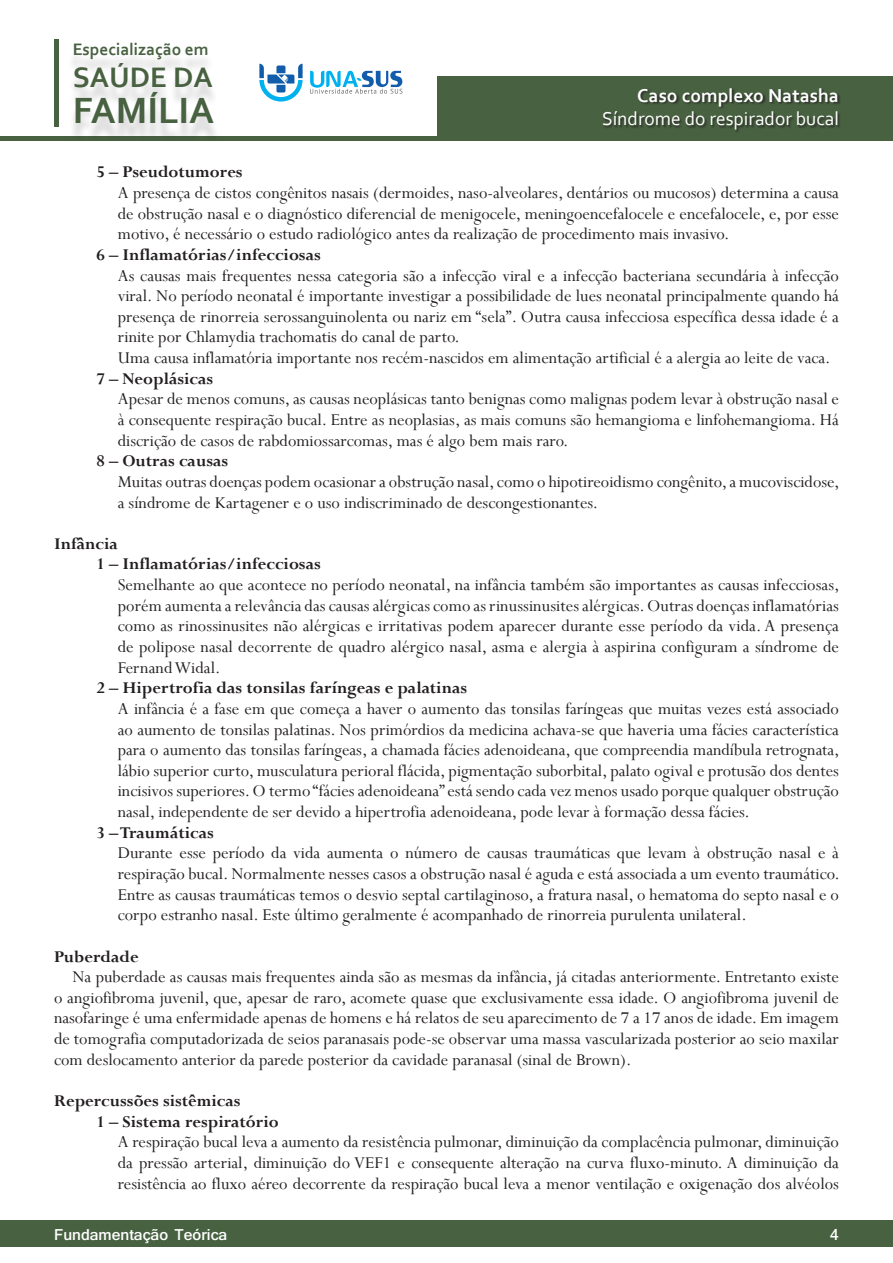
<style>
.page{position:relative;width:893px;height:1263px;background:#fff}
.page>*{position:absolute;margin:0;border:0;box-sizing:border-box;transform-origin:0 0}
.t1{font:700 38.25px "Corbel";color:#486141}
.t2{font:700 29.55px "Corbel";color:#486141}
.t3{font:19.5px "Corbel";color:#fff}
.t4{font:700 19.5px "Corbel";color:#fff}
.Texto_abaixo_de_inte{font:18.3px/20.7px "Perpetua";color:#231f20;text-align:justify}
.Paragrafo_basico{font:18.3px/20.7px "Perpetua";color:#231f20;text-align:justify}
.Itens{font:700 18.3px "Perpetua";color:#231f20}
.Sub-Paragrafo_bold{font:700 18.3px "Perpetua";color:#231f20}
.t5{font:700 17.4px "Corbel";color:#486141}
.t6{font:700 16.5px "Shruti";color:#fff}
</style>
<div class="page">
<div style="left:0;top:1220px;width:893px;height:27px;background:#486141"></div>
<hr style="left:0;top:136px;width:893px;height:4px;background:#486141">
<div style="left:438px;top:77px;width:455px;height:63px;background:#486141"></div>
<div style="left:54px;top:39px;width:5px;height:87px;background:#486141"></div>
<div style="left:67px;top:49px;width:153px;height:94px;background:#231f20;opacity:.2"></div>
<div style="left:603px;top:88px;width:238px;height:45px;background:#231f20;opacity:.75"></div>
<svg style="left:259px;top:64px;width:44px;height:38px"></svg>
<svg style="left:310px;top:71px;width:92px;height:23px"></svg>
<p class="t5" style="left:73px;top:38px;width:137px">Especialização em</p>
<h2 class="t2" style="left:73px;top:58px;width:142px">SAÚDE DA</h2>
<h1 class="t1" style="left:73px;top:87px;width:143px">FAMÍLIA</h1>
<p class="t4" style="left:637px;top:84px;width:203px">Caso complexo Natasha</p>
<p class="t3" style="left:602px;top:107px;width:239px">Síndrome do respirador bucal</p>
<p class="Itens" style="left:97px;top:161px;width:148px">5 – Pseudotumores</p>
<p class="Texto_abaixo_de_inte" style="left:118px;top:182px;width:723px">A presença de cistos congênitos nasais (dermoides, naso-alveolares, dentários ou mucosos) determina a causa de obstrução nasal e o diagnóstico diferencial de menigocele, meningoencefalocele e encefalocele, e, por esse motivo, é necessário o estudo radiológico antes da realização de procedimento mais invasivo.</p>
<p class="Itens" style="left:97px;top:243px;width:226px">6 – Inflamatórias/infecciosas</p>
<p class="Texto_abaixo_de_inte" style="left:118px;top:265px;width:723px">As causas mais frequentes nessa categoria são a infecção viral e a infecção bacteriana secundária à infecção viral. No período neonatal é importante investigar a possibilidade de lues neonatal principalmente quando há presença de rinorreia serossanguinolenta ou nariz em “sela”. Outra causa infecciosa específica dessa idade é a rinite por Chlamydia trachomatis do canal de parto.</p>
<p class="Texto_abaixo_de_inte" style="left:118px;top:347px;width:714px">Uma causa inflamatória importante nos recém-nascidos em alimentação artificial é a alergia ao leite de vaca.</p>
<p class="Itens" style="left:97px;top:367px;width:118px">7 – Neoplásicas</p>
<p class="Texto_abaixo_de_inte" style="left:118px;top:388px;width:723px">Apesar de menos comuns, as causas neoplásicas tanto benignas como malignas podem levar à obstrução nasal e à consequente respiração bucal. Entre as neoplasias, as mais comuns são hemangioma e linfohemangioma. Há discrição de casos de rabdomiossarcomas, mas é algo bem mais raro.</p>
<p class="Itens" style="left:97px;top:449px;width:133px">8 – Outras causas</p>
<p class="Texto_abaixo_de_inte" style="left:118px;top:471px;width:723px">Muitas outras doenças podem ocasionar a obstrução nasal, como o hipotireoidismo congênito, a mucoviscidose, a síndrome de Kartagener e o uso indiscriminado de descongestionantes.</p>
<p class="Sub-Paragrafo_bold" style="left:54px;top:532px;width:65px">Infância</p>
<p class="Itens" style="left:97px;top:553px;width:226px">1 – Inflamatórias/infecciosas</p>
<p class="Texto_abaixo_de_inte" style="left:118px;top:574px;width:723px">Semelhante ao que acontece no período neonatal, na infância também são importantes as causas infecciosas, porém aumenta a relevância das causas alérgicas como as rinussinusites alérgicas. Outras doenças inflamatórias como as rinossinusites não alérgicas e irritativas podem aparecer durante esse período da vida. A presença de polipose nasal decorrente de quadro alérgico nasal, asma e alergia à aspirina configuram a síndrome de Fernand Widal.</p>
<p class="Itens" style="left:97px;top:676px;width:372px">2 – Hipertrofia das tonsilas faríngeas e palatinas</p>
<p class="Texto_abaixo_de_inte" style="left:118px;top:698px;width:723px">A infância é a fase em que começa a haver o aumento das tonsilas faríngeas que muitas vezes está associado ao aumento de tonsilas palatinas. Nos primórdios da medicina achava-se que haveria uma fácies característica para o aumento das tonsilas faríngeas, a chamada fácies adenoideana, que compreendia mandíbula retrognata, lábio superior curto, musculatura perioral flácida, pigmentação suborbital, palato ogival e protusão dos dentes incisivos superiores. O termo “fácies adenoideana” está sendo cada vez menos usado porque qualquer obstrução nasal, independente de ser devido a hipertrofia adenoideana, pode levar à formação dessa fácies.</p>
<p class="Itens" style="left:97px;top:821px;width:119px">3 – Traumáticas</p>
<p class="Texto_abaixo_de_inte" style="left:118px;top:842px;width:723px">Durante esse período da vida aumenta o número de causas traumáticas que levam à obstrução nasal e à respiração bucal. Normalmente nesses casos a obstrução nasal é aguda e está associada a um evento traumático.<br>Entre as causas traumáticas temos o desvio septal cartilaginoso, a fratura nasal, o hematoma do septo nasal e o corpo estranho nasal. Este último geralmente é acompanhado de rinorreia purulenta unilateral.</p>
<p class="Sub-Paragrafo_bold" style="left:54px;top:945px;width:86px">Puberdade</p>
<p class="Paragrafo_basico" style="left:54px;top:966px;width:786px;text-indent:18px">Na puberdade as causas mais frequentes ainda são as mesmas da infância, já citadas anteriormente. Entretanto existe o angiofibroma juvenil, que, apesar de raro, acomete quase que exclusivamente essa idade. O angiofibroma juvenil de nasofaringe é uma enfermidade apenas de homens e há relatos de seu aparecimento de 7 a 17 anos de idade. Em imagem de tomografia computadorizada de seios paranasais pode-se observar uma massa vascularizada posterior ao seio maxilar com deslocamento anterior da parede posterior da cavidade paranasal (sinal de Brown).</p>
<p class="Sub-Paragrafo_bold" style="left:54px;top:1089px;width:188px">Repercussões sistêmicas</p>
<p class="Itens" style="left:97px;top:1110px;width:184px">1 – Sistema respiratório</p>
<p class="Texto_abaixo_de_inte" style="left:118px;top:1131px;width:723px">A respiração bucal leva a aumento da resistência pulmonar, diminuição da complacência pulmonar, diminuição da pressão arterial, diminuição do VEF1 e consequente alteração na curva fluxo-minuto. A diminuição da resistência ao fluxo aéreo decorrente da respiração bucal leva a menor ventilação e oxigenação dos alvéolos</p>
<p class="t6" style="left:54px;top:1225px;width:175px">Fundamentação Teórica</p>
<p class="t6" style="left:830px;top:1225px;width:10px">4</p>
</div>
